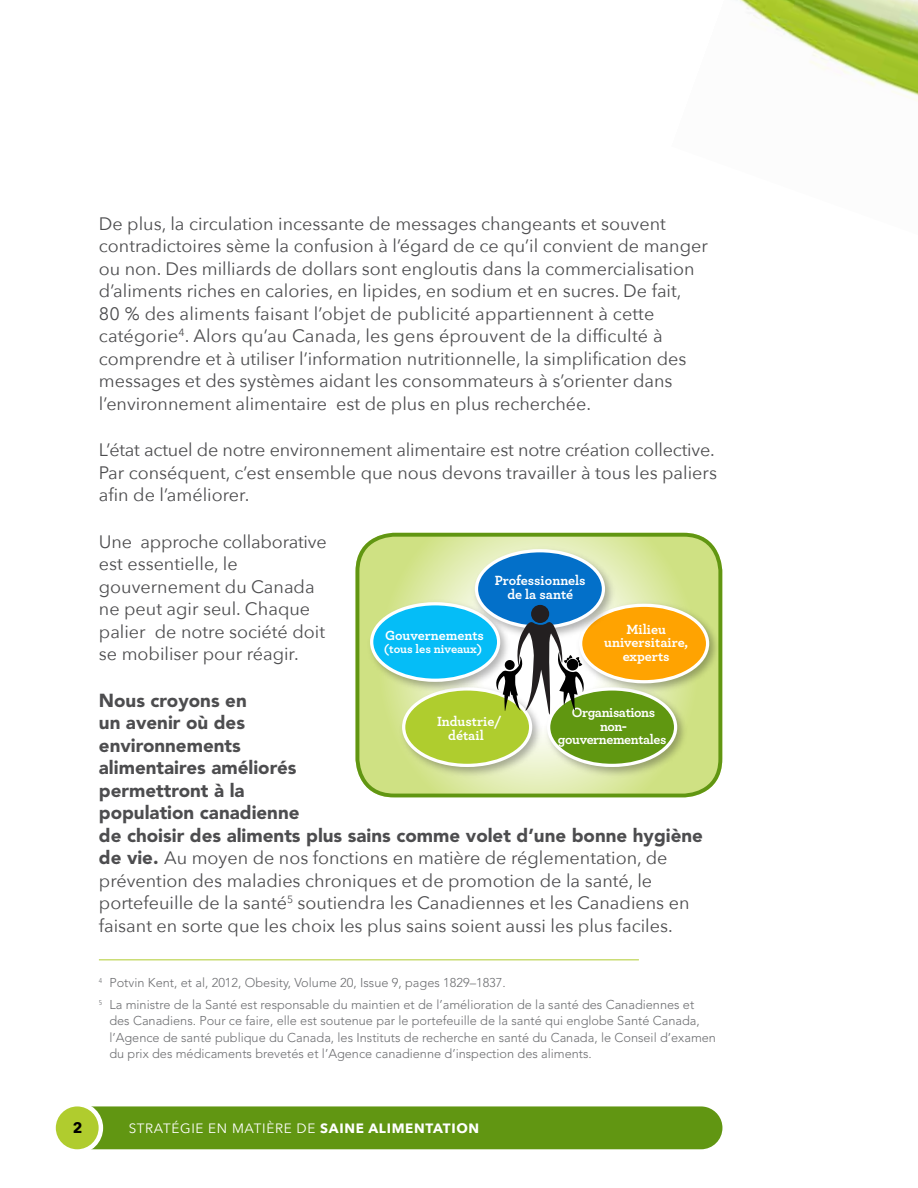
<style>
.page{position:relative;width:918px;height:1188px;background:#fff}
.page>*{position:absolute;margin:0;border:0;box-sizing:border-box;transform-origin:0 0}
.Body{font:900 18.75px/22.5px "Avenir LT Std";color:#4d4d4f}
.Body-2{font:18px/22.5px "Avenir Next";color:#4d4d4f}
.t1{font:700 15px "Avenir Next";color:#000}
.t2{font:700 13.95px/14px "Archer";color:#fff;text-align:center}
.t3{font:700 13.95px/13.4px "Archer";letter-spacing:-.03em;color:#fff;text-align:center}
.t4{font:13.5px "Avenir Next";letter-spacing:.05em;color:#fff}
.Footnote{font:300 12.75px/16.5px "Avenir LT Std";color:#6d6e71}
.t5{font:700 12.45px "Archer";letter-spacing:-.005em;color:#fff}
.s1{font-family:"Avenir LT Std";font-weight:900;font-size:18.75px}
.s2{font-weight:700}
</style>
<div class="page">
<div style="left:92px;top:1106px;width:630px;height:43px;background:#619612"></div>
<div style="left:54px;top:1104px;width:47px;height:48px;background:#b0cc2e;border-radius:50%"></div>
<div style="left:51px;top:1102px;width:52px;height:52px;border:4px solid #fff;border-radius:50%"></div>
<img style="left:671px;top:0;width:247px;height:533px">
<hr style="left:99px;top:960px;width:540px;height:1px;background:#b0cc2e">
<svg style="left:356px;top:533px;width:366px;height:264px;background:#d4e497"></svg>
<img style="left:396px;top:767px;width:145px;height:14px">
<img style="left:541px;top:767px;width:150px;height:14px">
<img style="left:364px;top:596px;width:6px;height:99px">
<img style="left:709px;top:598px;width:8px;height:99px">
<img style="left:469px;top:543px;width:150px;height:6px">
<svg style="left:370px;top:549px;width:339px;height:218px;background:#a0bf89"></svg>
<div style="left:356px;top:533px;width:366px;height:264px;border:4px solid #619612;border-radius:37px"></div>
<p class="Body-2" style="left:99px;top:211px;width:610px">De plus, la circulation incessante de messages changeants et souvent contradictoires sème la confusion à l’égard de ce qu’il convient de manger ou non. Des milliards de dollars sont engloutis dans la commercialisation d’aliments riches en calories, en lipides, en sodium et en sucres. De fait,<br>80 % des aliments faisant l’objet de publicité appartiennent à cette catégorie<sup>4</sup>. Alors qu’au Canada, les gens éprouvent de la difficulté à comprendre et à utiliser l’information nutritionnelle, la simplification des messages et des systèmes aidant les consommateurs à s’orienter dans l’environnement alimentaire est de plus en plus recherchée.</p>
<p class="Body-2" style="left:99px;top:438px;width:620px;text-align:justify">L’état actuel de notre environnement alimentaire est notre création collective.<br>Par conséquent, c’est ensemble que nous devons travailler à tous les paliers afin de l’améliorer.</p>
<p class="Body-2" style="left:99px;top:529px;width:229px">Une approche collaborative est essentielle, le gouvernement du Canada ne peut agir seul. Chaque palier de notre société doit se mobiliser pour réagir.</p>
<p class="Body" style="left:99px;top:689px;width:606px">Nous croyons en<br>un avenir où des<br>environnements<br>alimentaires améliorés<br>permettront à la<br>population canadienne<br>de choisir des aliments plus sains comme volet d’une bonne hygiène</p>
<p class="Body-2" style="left:99px;top:846px;width:592px"><span class="s1">de vie.</span> Au moyen de nos fonctions en matière de réglementation, de prévention des maladies chroniques et de promotion de la santé, le portefeuille de la santé<sup>5</sup> soutiendra les Canadiennes et les Canadiens en faisant en sorte que les choix les plus sains soient aussi les plus faciles.</p>
<p class="t2" style="left:495px;top:572px;width:93px">Professionnels de la santé</p>
<p class="t2" style="left:604px;top:622px;width:85px;line-height:13.5px">Milieu universitaire, experts</p>
<p class="t2" style="left:385px;top:627px;width:100px">Gouvernements</p>
<p class="t5" style="left:384px;top:639px;width:100px">(tous les niveaux)</p>
<p class="t3" style="left:558px;top:705px;width:110px">Organisations non&shy;gouvernementales</p>
<p class="t2" style="left:437px;top:713px;width:66px">Industrie/ détail</p>
<p class="Footnote" style="left:99px;top:974px;width:408px"><sup>4</sup> Potvin Kent, et al, 2012, Obesity, Volume 20, Issue 9, pages 1829–1837.</p>
<p class="Footnote" style="left:109px;top:996px;width:608px;text-indent:-10px"><sup>5</sup> La ministre de la Santé est responsable du maintien et de l’amélioration de la santé des Canadiennes et des Canadiens. Pour ce faire, elle est soutenue par le portefeuille de la santé qui englobe Santé Canada, l’Agence de santé publique du Canada, les Instituts de recherche en santé du Canada, le Conseil d’examen du prix des médicaments brevetés et l’Agence canadienne d’inspection des aliments.</p>
<p class="t1" style="left:73px;top:1114px;width:11px">2</p>
<p class="t4" style="left:129px;top:1116px;width:352px">STRATÉGIE EN MATIÈRE DE <span class="s2">SAINE ALIMENTATION</span></p>
</div>
